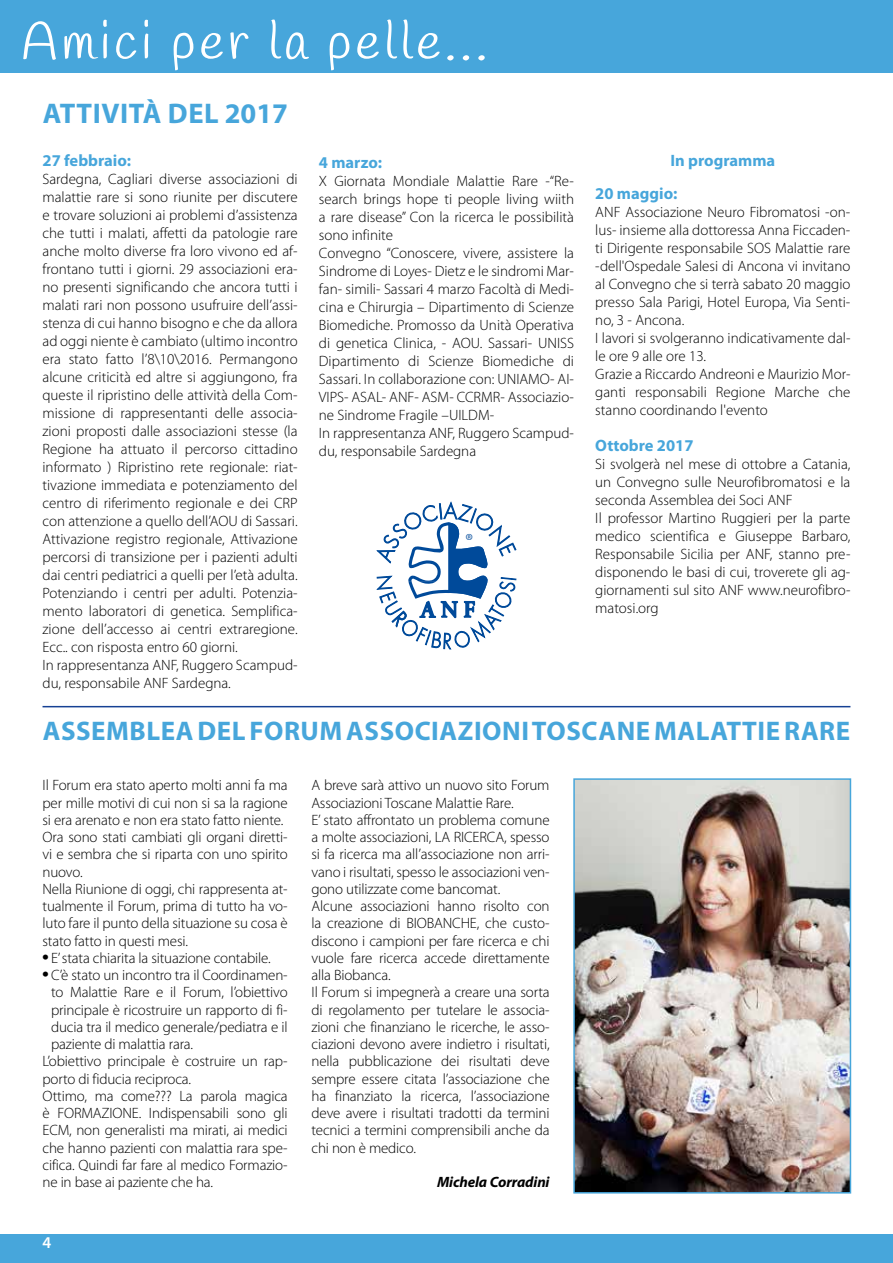
<style>
.page{position:relative;width:893px;height:1263px;background:#fff}
.page>*{position:absolute;margin:0;border:0;box-sizing:border-box;transform-origin:0 0}
.t1{font:52.5px "Handlee";letter-spacing:.07em;color:#fff}
.t2{font:700 28.5px "Myriad Pro";letter-spacing:.02em;color:#47a6db}
.t3{font:700 27px "Myriad Pro";letter-spacing:.02em;color:#47a6db}
.t4{font:300 19.2px "Myriad Pro";color:#004a9a}
.t5{font:700 16.5px/33px "Myriad Pro";color:#47a6db}
.t6{font:600 16.5px "Myriad Pro";color:#fff}
.t7{font:300 15px/18px "Myriad Pro";color:#000}
.t8{font:italic 700 15px "Myriad Pro";letter-spacing:-.01em;color:#000}
.s1{font-family:"Times";font-weight:400;font-size:18px}
</style>
<div class="page">
<div style="left:0;top:1234px;width:893px;height:29px;background:#47a6db"></div>
<div style="left:0;top:0;width:893px;height:72px;background:#47a6db"></div>
<hr style="left:43px;top:706px;width:807px;height:1px;background:#164194">
<svg style="left:376px;top:501px;width:141px;height:149px"></svg>
<img style="left:576px;top:781px;width:272px;height:409px">
<div style="left:573px;top:778px;width:278px;height:415px;border:2px solid #47a6db"></div>
<h1 class="t1" style="left:21px;top:10px;width:468px">Amici per la pelle...</h1>
<h2 class="t2" style="left:43px;top:98px;width:247px">ATTIVITÀ DEL 2017</h2>
<p class="t5" style="left:43px;top:144px;width:90px">27 febbraio:</p>
<p class="t7" style="left:43px;top:170px;width:257px">Sardegna, Cagliari diverse associazioni di malattie rare si sono riunite per discutere e trovare soluzioni ai problemi d’assistenza che tutti i malati, affetti da patologie rare anche molto diverse fra loro vivono ed af&shy;frontano tutti i giorni. 29 associazioni era&shy;no presenti significando che ancora tutti i malati rari non possono usufruire dell’assi&shy;stenza di cui hanno bisogno e che da allora ad oggi niente è cambiato (ultimo incontro era stato fatto l’8\10\2016. Permangono alcune criticità ed altre si aggiungono, fra queste il ripristino delle attività della Com&shy;missione di rappresentanti delle associa&shy;zioni proposti dalle associazioni stesse (la Regione ha attuato il percorso cittadino informato ) Ripristino rete regionale: riat&shy;tivazione immediata e potenziamento del centro di riferimento regionale e dei CRP con attenzione a quello dell’AOU di Sassari.<br>Attivazione registro regionale, Attivazione percorsi di transizione per i pazienti adulti dai centri pediatrici a quelli per l’età adulta.<br>Potenziando i centri per adulti. Potenzia&shy;mento laboratori di genetica. Semplifica&shy;zione dell’accesso ai centri extraregione.<br>Ecc.. con risposta entro 60 giorni.<br>In rappresentanza ANF, Ruggero Scampud&shy;du, responsabile ANF Sardegna.</p>
<p class="t5" style="left:319px;top:146px;width:65px">4 marzo:</p>
<p class="t7" style="left:319px;top:172px;width:257px">X Giornata Mondiale Malattie Rare -“Re&shy;search brings hope ti people living wiith a rare disease” Con la ricerca le possibilità sono infinite<br>Convegno “Conoscere, vivere, assistere la Sindrome di Loyes- Dietz e le sindromi Mar&shy;fan- simili- Sassari 4 marzo Facoltà di Medi&shy;cina e Chirurgia – Dipartimento di Scienze Biomediche. Promosso da Unità Operativa di genetica Clinica, - AOU. Sassari- UNISS Dipartimento di Scienze Biomediche di Sassari. In collaborazione con: UNIAMO- AI-VIPS- ASAL- ANF- ASM- CCRMR- Associazio&shy;ne Sindrome Fragile –UILDM-<br>In rappresentanza ANF, Ruggero Scampud&shy;du, responsabile Sardegna</p>
<p class="t4" style="left:465px;top:530px;width:9px">®</p>
<p class="t5" style="left:595px;top:144px;width:181px;text-indent:75px">In programma<br>20 maggio:</p>
<p class="t7" style="left:595px;top:203px;width:257px">ANF Associazione Neuro Fibromatosi -on&shy;lus- insieme alla dottoressa Anna Ficcaden&shy;ti Dirigente responsabile SOS Malattie rare -dell'Ospedale Salesi di Ancona vi invitano al Convegno che si terrà sabato 20 maggio presso Sala Parigi, Hotel Europa, Via Senti&shy;no, 3 - Ancona.<br>I lavori si svolgeranno indicativamente dal&shy;le ore 9 alle ore 13.<br>Grazie a Riccardo Andreoni e Maurizio Mor&shy;ganti responsabili Regione Marche che stanno coordinando l'evento</p>
<p class="t5" style="left:595px;top:429px;width:100px">Ottobre 2017</p>
<p class="t7" style="left:595px;top:455px;width:257px">Si svolgerà nel mese di ottobre a Catania, un Convegno sulle Neurofibromatosi e la seconda Assemblea dei Soci ANF<br>Il professor Martino Ruggieri per la parte medico scientifica e Giuseppe Barbaro, Responsabile Sicilia per ANF, stanno pre&shy;disponendo le basi di cui, troverete gli ag&shy;giornamenti sul sito ANF www.neurofibro&shy;matosi.org</p>
<h3 class="t3" style="left:43px;top:716px;width:809px">ASSEMBLEA DEL FORUM ASSOCIAZIONI TOSCANE MALATTIE RARE</h3>
<p class="t7" style="left:43px;top:777px;width:247px;line-height:17.2px">Il Forum era stato aperto molti anni fa ma per mille motivi di cui non si sa la ragione si era arenato e non era stato fatto niente.<br>Ora sono stati cambiati gli organi diretti&shy;vi e sembra che si riparta con uno spirito nuovo.<br>Nella Riunione di oggi, chi rappresenta at&shy;tualmente il Forum, prima di tutto ha vo&shy;luto fare il punto della situazione su cosa è stato fatto in questi mesi.</p>
<p class="t7" style="left:43px;top:949px;width:230px"><span class="s1">•</span> E’ stata chiarita la situazione contabile.</p>
<p class="t7" style="left:43px;top:966px;width:247px"><span class="s1">•</span> C’è stato un incontro tra il Coordinamen-</p>
<p class="t7" style="left:51px;top:983px;width:238px">to Malattie Rare e il Forum, l’obiettivo</p>
<p class="t7" style="left:51px;top:1001px;width:238px">principale è ricostruire un rapporto di fi-</p>
<p class="t7" style="left:51px;top:1018px;width:238px">ducia tra il medico generale/pediatra e il</p>
<p class="t7" style="left:51px;top:1035px;width:144px">paziente di malattia rara.</p>
<p class="t7" style="left:43px;top:1052px;width:247px">L’obiettivo principale è costruire un rap-</p>
<p class="t7" style="left:43px;top:1070px;width:150px">porto di fiducia reciproca.</p>
<p class="t7" style="left:43px;top:1087px;width:247px">Ottimo, ma come??? La parola magica</p>
<p class="t7" style="left:43px;top:1104px;width:247px">è FORMAZIONE. Indispensabili sono gli</p>
<p class="t7" style="left:43px;top:1121px;width:247px">ECM, non generalisti ma mirati, ai medici</p>
<p class="t7" style="left:43px;top:1139px;width:247px">che hanno pazienti con malattia rara spe-</p>
<p class="t7" style="left:43px;top:1156px;width:247px">cifica. Quindi far fare al medico Formazio-</p>
<p class="t7" style="left:43px;top:1173px;width:172px">ne in base ai paziente che ha.</p>
<p class="t6" style="left:43px;top:1233px;width:10px">4</p>
<p class="t7" style="left:311px;top:777px;width:240px;line-height:17.2px">A breve sarà attivo un nuovo sito Forum Associazioni Toscane Malattie Rare.<br>E’ stato affrontato un problema comune a molte associazioni, LA RICERCA, spesso si fa ricerca ma all’associazione non arri&shy;vano i risultati, spesso le associazioni ven&shy;gono utilizzate come bancomat.<br>Alcune associazioni hanno risolto con la creazione di BIOBANCHE, che custo&shy;discono i campioni per fare ricerca e chi vuole fare ricerca accede direttamente alla Biobanca.<br>Il Forum si impegnerà a creare una sorta di regolamento per tutelare le associa&shy;zioni che finanziano le ricerche, le asso&shy;ciazioni devono avere indietro i risultati, nella pubblicazione dei risultati deve sempre essere citata l’associazione che ha finanziato la ricerca, l’associazione deve avere i risultati tradotti da termini tecnici a termini comprensibili anche da chi non è medico.</p>
<p class="t8" style="left:437px;top:1174px;width:114px">Michela Corradini</p>
</div>
